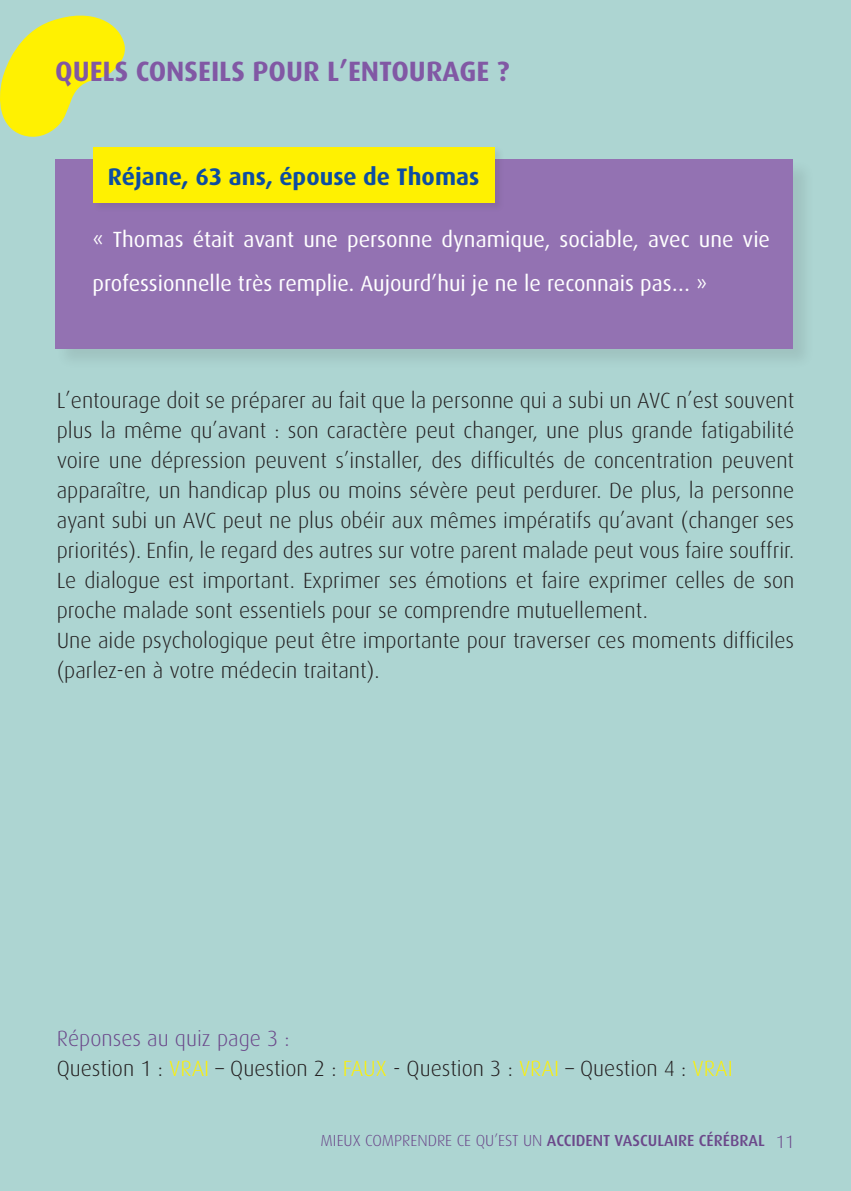
<style>
.page{position:relative;width:851px;height:1191px;background:#fff}
.page>*{position:absolute;margin:0;border:0;box-sizing:border-box;transform-origin:0 0}
.t1{font:700 28px "Dax";color:#8158a4}
.t2{font:700 24px "Dax";color:#0d4da1}
.t3{font:300 22px/30px "Dax";color:#231f20}
.t4{font:22px/44px "Dax";color:#fff}
.t5{font:300 22px "Dax";color:#6b488a}
.t6{font:300 18px "Dax";color:#6b488a}
.t7{font:500 16px "Dax";color:#6b488a}
.s1{color:#fff101}
.s2{font-weight:300}
</style>
<div class="page">
<div style="left:0;top:0;width:850px;height:1191px;background:#add5d2"></div>
<svg style="left:0;top:15px;width:125px;height:122px"></svg>
<div style="left:55px;top:159px;width:759px;height:211px;background:#a5cbc8"></div>
<div style="left:55px;top:159px;width:737px;height:189px;background:#9372b2"></div>
<div style="left:92px;top:145px;width:413px;height:69px;background:#231f20;opacity:.1"></div>
<div style="left:94px;top:147px;width:401px;height:56px;background:#fff101"></div>
<p class="t1" style="left:55px;top:55px;width:455px">QUELS CONSEILS POUR L’ENTOURAGE ?</p>
<p class="t2" style="left:108px;top:163px;width:373px">Réjane, 63 ans, épouse de Thomas</p>
<p class="t4" style="left:92px;top:218px;width:679px">« Thomas était avant une personne dynamique, sociable, avec une vie professionnelle très remplie. Aujourd’hui je ne le reconnais pas… »</p>
<p class="t3" style="left:57px;top:385px;width:739px;text-align:justify">L’entourage doit se préparer au fait que la personne qui a subi un AVC n’est souvent plus la même qu’avant : son caractère peut changer, une plus grande fatigabilité voire une dépression peuvent s’installer, des difficultés de concentration peuvent apparaître, un handicap plus ou moins sévère peut perdurer. De plus, la personne ayant subi un AVC peut ne plus obéir aux mêmes impératifs qu’avant (changer ses priorités). Enfin, le regard des autres sur votre parent malade peut vous faire souffrir.</p>
<p class="t3" style="left:57px;top:565px;width:739px">Le dialogue est important. Exprimer ses émotions et faire exprimer celles de son proche malade sont essentiels pour se comprendre mutuellement.</p>
<p class="t3" style="left:57px;top:625px;width:739px">Une aide psychologique peut être importante pour traverser ces moments difficiles (parlez-en à votre médecin traitant).</p>
<p class="t5" style="left:57px;top:1026px;width:234px">Réponses au quiz page 3 :</p>
<p class="t3" style="left:57px;top:1053px;width:677px">Question 1 : <span class="s1">VRAI</span> – Question 2 : <span class="s1">FAUX</span> - Question 3 : <span class="s1">VRAI</span> – Question 4 : <span class="s1">VRAI</span></p>
<p class="t7" style="left:320px;top:1131px;width:445px"><span class="s2">MIEUX COMPRENDRE CE QU’EST UN</span> ACCIDENT VASCULAIRE CÉRÉBRAL</p>
<p class="t6" style="left:775px;top:1131px;width:20px">11</p>
</div>
